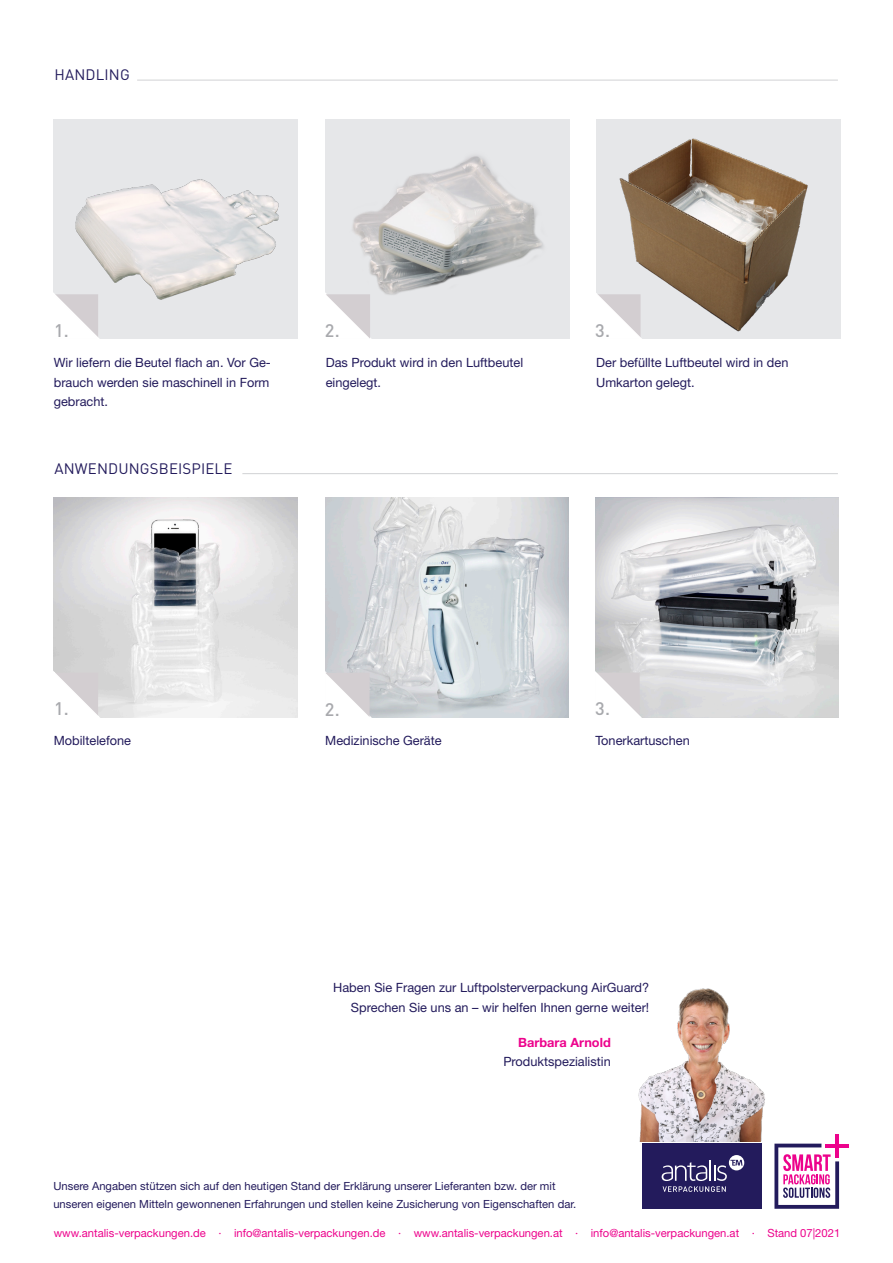
<style>
.page{position:relative;width:893px;height:1263px;background:#fff}
.page>*{position:absolute;margin:0;border:0;box-sizing:border-box;transform-origin:0 0}
.t1{font:500 18px "DINOT";color:#a8a9ad}
.t2{font:15px "DINOT";letter-spacing:.01em;color:#231b5c}
.t3{font:12.75px/19.5px "Helvetica Neue LT Std";color:#231b5c;text-align:justify}
.t4{font:700 12.75px "Helvetica Neue LT Std";color:#ed028c}
.t5{font:11.25px "Helvetica Neue LT Std";color:#231b5c}
.t6{font:11.25px "Helvetica Neue LT Std";color:#ed028c}
</style>
<div class="page">
<hr style="left:137px;top:80px;width:701px;height:1px;background:#d1d2d4">
<hr style="left:242px;top:473px;width:596px;height:1px;background:#d1d2d4">
<img style="left:325px;top:498px;width:244px;height:219px">
<img style="left:595px;top:498px;width:244px;height:219px">
<img style="left:54px;top:498px;width:243px;height:219px">
<svg style="left:325px;top:670px;width:49px;height:48px"></svg>
<svg style="left:53px;top:670px;width:49px;height:48px"></svg>
<svg style="left:595px;top:670px;width:49px;height:48px"></svg>
<div style="left:326px;top:119px;width:244px;height:220px;background:#e6e7e9"></div>
<img style="left:352px;top:155px;width:192px;height:140px">
<img style="left:596px;top:119px;width:244px;height:220px">
<div style="left:54px;top:119px;width:244px;height:220px;background:#e6e7e9"></div>
<img style="left:75px;top:179px;width:204px;height:121px">
<svg style="left:325px;top:292px;width:49px;height:47px"></svg>
<svg style="left:53px;top:292px;width:49px;height:47px"></svg>
<svg style="left:596px;top:292px;width:49px;height:47px"></svg>
<div style="left:642px;top:1143px;width:119px;height:66px;background:#231b5c"></div>
<svg style="left:662px;top:1155px;width:82px;height:37px"></svg>
<svg style="left:774px;top:1143px;width:65px;height:66px"></svg>
<hr style="left:835px;top:1134px;width:4px;height:23px;background:#ed028c">
<svg style="left:825px;top:1143px;width:24px;height:4px"></svg>
<img style="left:638px;top:988px;width:127px;height:153px">
<p class="t2" style="left:54px;top:64px;width:77px">HANDLING</p>
<p class="t1" style="left:54px;top:316px;width:16px">1.</p>
<p class="t1" style="left:325px;top:317px;width:16px">2.</p>
<p class="t1" style="left:595px;top:316px;width:16px">3.</p>
<p class="t3" style="left:54px;top:353px;width:218px">Wir liefern die Beutel flach an. Vor Ge&shy;brauch werden sie maschinell in Form gebracht.</p>
<p class="t3" style="left:326px;top:353px;width:199px">Das Produkt wird in den Luftbeutel</p>
<p class="t3" style="left:326px;top:372px;width:57px">eingelegt.</p>
<p class="t2" style="left:54px;top:457px;width:179px">ANWENDUNGSBEISPIELE</p>
<p class="t3" style="left:596px;top:353px;width:194px">Der befüllte Luftbeutel wird in den</p>
<p class="t3" style="left:596px;top:372px;width:100px">Umkarton gelegt.</p>
<p class="t1" style="left:54px;top:695px;width:16px">1.</p>
<p class="t1" style="left:325px;top:696px;width:16px">2.</p>
<p class="t1" style="left:595px;top:695px;width:16px">3.</p>
<p class="t3" style="left:54px;top:730px;width:79px">Mobiltelefone</p>
<p class="t3" style="left:325px;top:730px;width:118px">Medizinische Geräte</p>
<p class="t3" style="left:595px;top:730px;width:96px">Tonerkartuschen</p>
<p class="t3" style="left:333px;top:978px;width:317px">Haben Sie Fragen zur Luftpolsterverpackung AirGuard?</p>
<p class="t3" style="left:351px;top:997px;width:300px">Sprechen Sie uns an – wir helfen Ihnen gerne weiter!</p>
<p class="t4" style="left:518px;top:1034px;width:94px">Barbara Arnold</p>
<p class="t3" style="left:503px;top:1052px;width:109px">Produktspezialistin</p>
<p class="t5" style="left:53px;top:1179px;width:504px">Unsere Angaben stützen sich auf den heutigen Stand der Erklärung unserer Lieferanten bzw. der mit</p>
<p class="t5" style="left:53px;top:1197px;width:524px">unseren eigenen Mitteln gewonnenen Erfahrungen und stellen keine Zusicherung von Eigenschaften dar.</p>
<p class="t6" style="left:54px;top:1226px;width:788px">www.antalis-verpackungen.de · info@antalis-verpackungen.de · www.antalis-verpackungen.at · info@antalis-verpackungen.at · Stand 07|2021</p>
</div>
